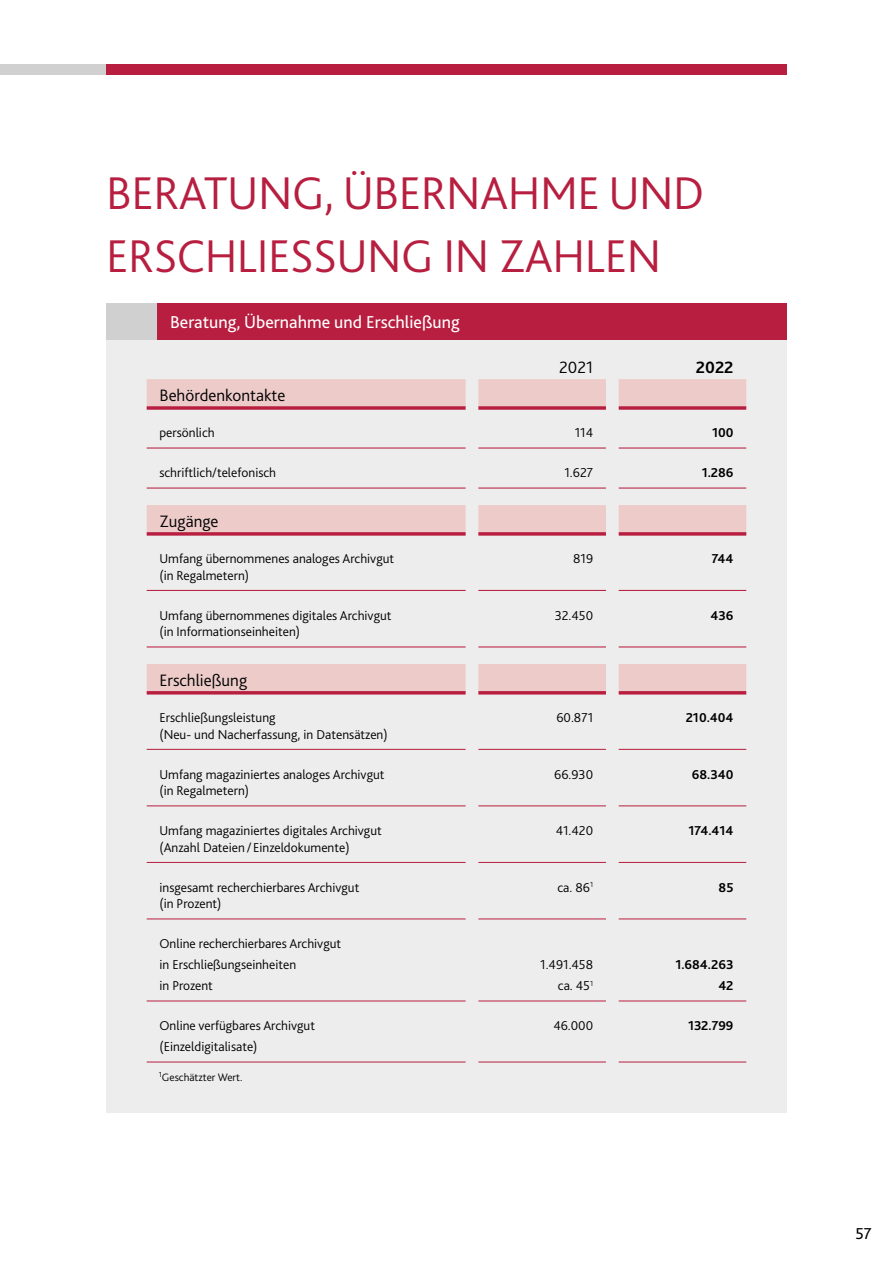
<style>
.page{position:relative;width:893px;height:1263px;background:#fff}
.page>*{position:absolute;margin:0;border:0;box-sizing:border-box;transform-origin:0 0}
.t1{font:300 48px/63px "Bliss";letter-spacing:-.01em;color:#b71e3f}
.t2{font:18px "Bliss";color:#fff}
.t3{font:300 17.25px "Bliss";color:#000}
.t4{font:700 17.25px "Bliss";color:#000}
.t5{font:16.5px "Bliss";color:#000}
.t6{font:300 13.5px/16.5px "Bliss";color:#000}
.t7{font:700 13.5px/21px "Bliss";color:#000;text-align:right}
.t8{font:300 11.25px "Bliss";color:#000}
</style>
<div class="page">
<div style="left:0;top:64px;width:587px;height:10px;background:#d0d0d0"></div>
<div style="left:106px;top:64px;width:681px;height:10px;background:#b71e3f"></div>
<div style="left:106px;top:329px;width:681px;height:783px;background:#ededed"></div>
<div style="left:106px;top:304px;width:51px;height:36px;background:#d0d0d0"></div>
<div style="left:157px;top:304px;width:630px;height:36px;background:#b71e3f"></div>
<svg style="left:147px;top:379px;width:599px;height:314px"></svg>
<svg style="left:147px;top:406px;width:319px;height:4px"></svg>
<svg style="left:478px;top:406px;width:128px;height:4px"></svg>
<svg style="left:619px;top:406px;width:127px;height:4px"></svg>
<svg style="left:147px;top:532px;width:319px;height:4px"></svg>
<svg style="left:478px;top:532px;width:128px;height:4px"></svg>
<svg style="left:619px;top:532px;width:127px;height:4px"></svg>
<hr style="left:147px;top:691px;width:319px;height:3px;background:#b71e3f">
<hr style="left:478px;top:691px;width:128px;height:3px;background:#b71e3f">
<hr style="left:619px;top:691px;width:127px;height:3px;background:#b71e3f">
<hr style="left:147px;top:447px;width:319px;height:2px;background:#b71e3f">
<hr style="left:478px;top:447px;width:128px;height:2px;background:#b71e3f">
<hr style="left:619px;top:447px;width:127px;height:2px;background:#b71e3f">
<hr style="left:147px;top:487px;width:319px;height:2px;background:#b71e3f">
<hr style="left:478px;top:487px;width:128px;height:2px;background:#b71e3f">
<hr style="left:619px;top:487px;width:127px;height:2px;background:#b71e3f">
<hr style="left:147px;top:590px;width:319px;height:1px;background:#b71e3f">
<hr style="left:478px;top:590px;width:128px;height:1px;background:#b71e3f">
<hr style="left:619px;top:590px;width:127px;height:1px;background:#b71e3f">
<hr style="left:147px;top:646px;width:319px;height:1px;background:#b71e3f">
<hr style="left:478px;top:646px;width:128px;height:1px;background:#b71e3f">
<hr style="left:619px;top:646px;width:127px;height:1px;background:#b71e3f">
<hr style="left:147px;top:749px;width:319px;height:1px;background:#b71e3f">
<hr style="left:478px;top:749px;width:128px;height:1px;background:#b71e3f">
<hr style="left:619px;top:749px;width:127px;height:1px;background:#b71e3f">
<hr style="left:147px;top:805px;width:319px;height:1px;background:#b71e3f">
<hr style="left:478px;top:805px;width:128px;height:1px;background:#b71e3f">
<hr style="left:619px;top:805px;width:127px;height:1px;background:#b71e3f">
<hr style="left:147px;top:862px;width:319px;height:1px;background:#b71e3f">
<hr style="left:478px;top:862px;width:128px;height:1px;background:#b71e3f">
<hr style="left:619px;top:862px;width:127px;height:1px;background:#b71e3f">
<hr style="left:147px;top:918px;width:319px;height:1px;background:#b71e3f">
<hr style="left:478px;top:918px;width:128px;height:1px;background:#b71e3f">
<hr style="left:619px;top:918px;width:127px;height:1px;background:#b71e3f">
<hr style="left:147px;top:1000px;width:319px;height:1px;background:#b71e3f">
<hr style="left:478px;top:1000px;width:128px;height:1px;background:#b71e3f">
<hr style="left:619px;top:1000px;width:127px;height:1px;background:#b71e3f">
<hr style="left:147px;top:1061px;width:319px;height:1px;background:#b71e3f">
<hr style="left:478px;top:1061px;width:128px;height:1px;background:#b71e3f">
<hr style="left:619px;top:1061px;width:127px;height:1px;background:#b71e3f">
<h1 class="t1" style="left:106px;top:162px;width:599px">BERATUNG, ÜBERNAHME UND<br>ERSCHLIESSUNG IN ZAHLEN</h1>
<h2 class="t2" style="left:170px;top:311px;width:291px">Beratung, Übernahme und Erschließung</h2>
<p class="t3" style="left:559px;top:356px;width:35px">2021</p>
<p class="t4" style="left:696px;top:356px;width:39px">2022</p>
<p class="t3" style="left:159px;top:384px;width:128px">Behördenkontakte</p>
<p class="t6" style="left:159px;top:425px;width:57px">persönlich</p>
<p class="t6" style="left:575px;top:425px;width:20px">114</p>
<p class="t7" style="left:712px;top:422px;width:23px">100</p>
<p class="t6" style="left:159px;top:465px;width:118px">schriftlich/telefonisch</p>
<p class="t6" style="left:564px;top:465px;width:30px">1.627</p>
<p class="t7" style="left:702px;top:462px;width:33px">1.286</p>
<p class="t3" style="left:159px;top:510px;width:61px">Zugänge</p>
<p class="t6" style="left:159px;top:550px;width:236px">Umfang übernommenes analoges Archivgut (in Regalmetern)</p>
<p class="t6" style="left:573px;top:550px;width:22px">819</p>
<p class="t7" style="left:712px;top:548px;width:23px">744</p>
<p class="t6" style="left:159px;top:607px;width:234px">Umfang übernommenes digitales Archivgut (in Informationseinheiten)</p>
<p class="t6" style="left:555px;top:607px;width:40px">32.450</p>
<p class="t7" style="left:710px;top:605px;width:25px">436</p>
<p class="t3" style="left:159px;top:669px;width:89px">Erschließung</p>
<p class="t6" style="left:159px;top:709px;width:230px">Erschließungsleistung<br>(Neu- und Nacherfassung, in Datensätzen)</p>
<p class="t6" style="left:556px;top:709px;width:38px">60.871</p>
<p class="t7" style="left:686px;top:707px;width:49px">210.404</p>
<p class="t6" style="left:159px;top:766px;width:227px">Umfang magaziniertes analoges Archivgut (in Regalmetern)</p>
<p class="t6" style="left:554px;top:766px;width:41px">66.930</p>
<p class="t7" style="left:692px;top:764px;width:43px">68.340</p>
<p class="t6" style="left:159px;top:822px;width:224px">Umfang magaziniertes digitales Archivgut (Anzahl Dateien/ Einzeldokumente)</p>
<p class="t6" style="left:556px;top:822px;width:39px">41.420</p>
<p class="t7" style="left:689px;top:820px;width:46px">174.414</p>
<p class="t6" style="left:159px;top:879px;width:201px">insgesamt recherchierbares Archivgut (in Prozent)</p>
<p class="t6" style="left:558px;top:879px;width:37px">ca. 86<sup>1</sup></p>
<p class="t7" style="left:719px;top:877px;width:16px">85</p>
<p class="t6" style="left:159px;top:933px;width:183px;line-height:21px">Online recherchierbares Archivgut in Erschließungseinheiten<br>in Prozent</p>
<p class="t6" style="left:540px;top:954px;width:55px;line-height:21px;text-align:right">1.491.458 ca. 45<sup>1</sup></p>
<p class="t7" style="left:675px;top:954px;width:60px">1.684.263<br>42</p>
<p class="t6" style="left:159px;top:1015px;width:157px;line-height:21px">Online verfügbares Archivgut (Einzeldigitalisate)</p>
<p class="t6" style="left:553px;top:1018px;width:41px">46.000</p>
<p class="t7" style="left:688px;top:1015px;width:47px">132.799</p>
<p class="t8" style="left:159px;top:1070px;width:85px"><sup>1</sup>Geschätzter Wert.</p>
<p class="t5" style="left:855px;top:1224px;width:18px">57</p>
</div>
